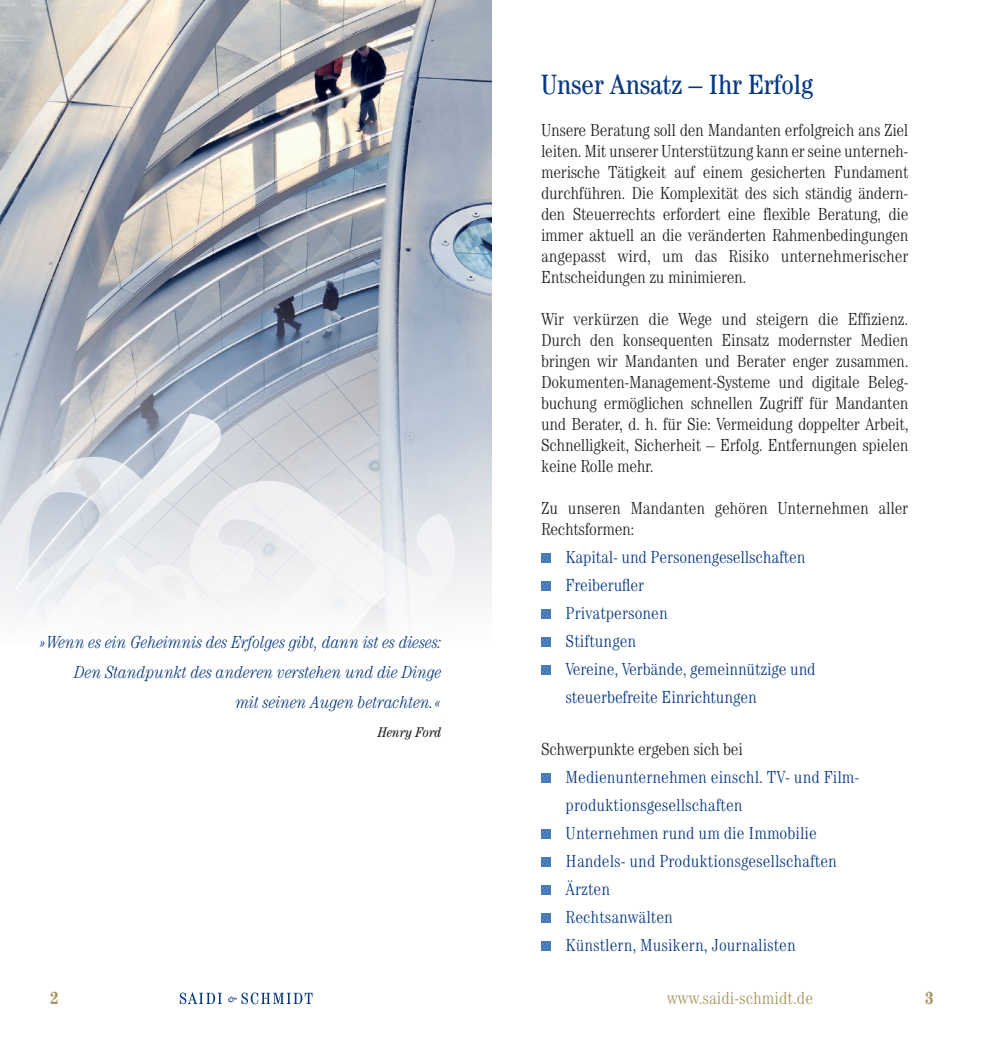
<style>
.page{position:relative;width:983px;height:1042px;background:#fff}
.page>*{position:absolute;margin:0;border:0;box-sizing:border-box;transform-origin:0 0}
.Head{font:condensed 28px "Century Std";color:#073980}
.Copy{font:300 condensed 17.5px/21px "Century Std";letter-spacing:-.02em;color:#231f20;text-align:justify}
.t1{font:300 condensed 17.5px "Century Std";color:#073980}
.t2{font:italic 300 condensed 17.5px "Century Std";color:#073980}
.t3{font:300 condensed 17.5px "Century Std";color:#a5945b}
.t4{font:700 condensed 17.5px "Century Std";color:#a5945b}
.t5{font:italic condensed 14px "Century Std";color:#231f20}
</style>
<div class="page">
<svg style="left:180px;top:992px;width:42px;height:12px"></svg>
<svg style="left:228px;top:992px;width:84px;height:12px"></svg>
<img style="left:0;top:0;width:491px;height:599px">
<svg style="left:0;top:413px;width:456px;height:214px"></svg>
<svg style="left:44px;top:556px;width:161px;height:71px"></svg>
<div style="left:541px;top:553px;width:10px;height:10px;background:#497cb7"></div>
<div style="left:541px;top:581px;width:10px;height:10px;background:#497cb7"></div>
<div style="left:541px;top:609px;width:10px;height:10px;background:#497cb7"></div>
<div style="left:541px;top:637px;width:10px;height:10px;background:#497cb7"></div>
<div style="left:541px;top:665px;width:10px;height:10px;background:#497cb7"></div>
<div style="left:541px;top:773px;width:10px;height:10px;background:#497cb7"></div>
<div style="left:541px;top:829px;width:10px;height:10px;background:#497cb7"></div>
<div style="left:541px;top:857px;width:10px;height:10px;background:#497cb7"></div>
<div style="left:541px;top:885px;width:10px;height:10px;background:#497cb7"></div>
<div style="left:541px;top:913px;width:10px;height:10px;background:#497cb7"></div>
<div style="left:541px;top:941px;width:10px;height:10px;background:#497cb7"></div>
<p class="t2" style="left:40px;top:632px;width:404px">»Wenn es ein Geheimnis des Erfolges gibt, dann ist es dieses:</p>
<p class="t2" style="left:74px;top:662px;width:369px">Den Standpunkt des anderen verstehen und die Dinge</p>
<p class="t2" style="left:236px;top:691px;width:207px">mit seinen Augen betrachten.«</p>
<p class="t5" style="left:378px;top:724px;width:65px">Henry Ford</p>
<p class="Head" style="left:541px;top:68px;width:273px">Unser Ansatz – Ihr Erfolg</p>
<p class="Copy" style="left:541px;top:119px;width:369px">Unsere Beratung soll den Mandanten erfolgreich ans Ziel leiten. Mit unserer Unterstützung kann er seine unterneh&shy;merische Tätigkeit auf einem gesicherten Fundament durchführen. Die Komplexität des sich ständig ändern&shy;den Steuerrechts erfordert eine flexible Beratung, die immer aktuell an die veränderten Rahmenbedingungen angepasst wird, um das Risiko unternehmerischer Entscheidungen zu minimieren.</p>
<p class="Copy" style="left:541px;top:308px;width:369px">Wir verkürzen die Wege und steigern die Effizienz.<br>Durch den konsequenten Einsatz modernster Medien bringen wir Mandanten und Berater enger zusammen.<br>Dokumenten-Management-Systeme und digitale Beleg&shy;buchung ermöglichen schnellen Zugriff für Mandanten und Berater, d. h. für Sie: Vermeidung doppelter Arbeit, Schnelligkeit, Sicherheit – Erfolg. Entfernungen spielen keine Rolle mehr.</p>
<p class="Copy" style="left:541px;top:497px;width:369px">Zu unseren Mandanten gehören Unternehmen aller<br>Rechtsformen:</p>
<p class="t1" style="left:565px;top:547px;width:241px">Kapital- und Personengesellschaften</p>
<p class="t1" style="left:565px;top:575px;width:80px">Freiberufler</p>
<p class="t1" style="left:565px;top:603px;width:104px">Privatpersonen</p>
<p class="t1" style="left:565px;top:631px;width:72px">Stiftungen</p>
<p class="t1" style="left:565px;top:659px;width:251px">Vereine, Verbände, gemeinnützige und</p>
<p class="t1" style="left:565px;top:687px;width:192px">steuerbefreite Einrichtungen</p>
<p class="Copy" style="left:541px;top:739px;width:203px">Schwerpunkte ergeben sich bei</p>
<p class="t1" style="left:565px;top:767px;width:292px">Medienunternehmen einschl. TV- und Film--</p>
<p class="t1" style="left:565px;top:795px;width:178px">produktionsgesellschaften</p>
<p class="t1" style="left:565px;top:823px;width:253px">Unternehmen rund um die Immobilie</p>
<p class="t1" style="left:565px;top:851px;width:273px">Handels- und Produktionsgesellschaften</p>
<p class="t1" style="left:565px;top:879px;width:46px">Ärzten</p>
<p class="t1" style="left:565px;top:907px;width:109px">Rechtsanwälten</p>
<p class="t1" style="left:565px;top:935px;width:232px">Künstlern, Musikern, Journalisten</p>
<p class="t4" style="left:50px;top:988px;width:10px">2</p>
<p class="t3" style="left:667px;top:988px;width:147px">www.saidi-schmidt.de</p>
<p class="t4" style="left:924px;top:988px;width:10px">3</p>
</div>
